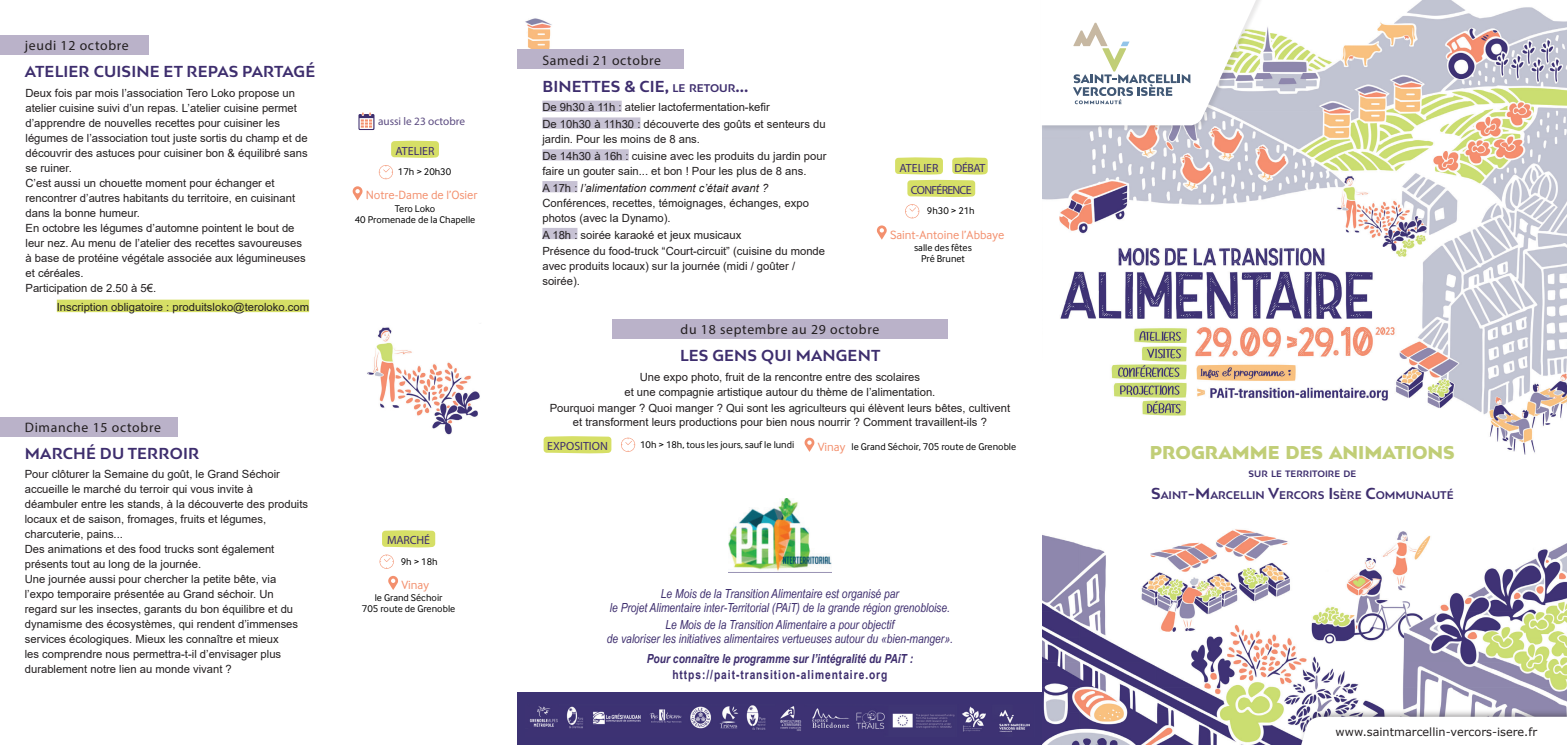
<style>
.page{position:relative;width:1567px;height:745px;background:#fff}
.page>*{position:absolute;margin:0;border:0;box-sizing:border-box;transform-origin:0 0}
.t1{font:900 17.5px "Bw Mitga";color:#c1ce77}
.t2{font:700 15px "Bw Mitga";letter-spacing:.01em;color:#3e2e6e}
.t3{font:13.75px "Myriad Pro";letter-spacing:.05em;color:#231f20}
.t4{font:italic 12.5px/13.8px "Arial Narrow";color:#3e2e6e;text-align:center}
.t5{font:italic 700 12.5px "Arial Narrow";color:#3e2e6e}
.t6{font:700 12.5px "Arial Narrow";letter-spacing:.075em;color:#3e2e6e}
.t7{font:12.38px "Inter Face";color:#f3906e}
.t8{font:11.88px "Myriad Pro";letter-spacing:-.01em;color:#3e2e6e}
.t9{font:11.88px "Myriad Pro";letter-spacing:-.06em;color:#3e2e6e}
.t10{font:11.25px/15px "Arial";color:#231f20}
.t11{font:11.25px "Verdana";color:#231f20}
.t12{font:11.25px "Myriad Pro";color:#5c4c81}
.t13{font:700 10.5px "Bw Mitga";color:#3e2e6e}
.t14{font:10.12px/11.2px "Inter Face";color:#000;text-align:center}
.t15{font:700 8.75px "Bw Mitga";color:#3e2e6e}
.s1{font-style:italic}
.s2{font-style:inherit}
.s3{font-size:10.5px}
.s4{font-size:12.38px;color:#f3906e}
.s5{font-size:15px}
</style>
<div class="page">
<img style="left:1042px;top:0;width:524px;height:454px">
<div style="left:1039px;top:0;width:247px;height:131px;background:#231f20;opacity:.1"></div>
<svg style="left:1040px;top:0;width:240px;height:125px"></svg>
<img style="left:1042px;top:529px;width:524px;height:215px">
<div style="left:1293px;top:708px;width:273px;height:36px;background:#231f20;opacity:.52"></div>
<svg style="left:1295px;top:716px;width:271px;height:28px"></svg>
<div style="left:517px;top:50px;width:167px;height:19px;background:#bab2c9"></div>
<div style="left:542px;top:101px;width:79px;height:11px;background:#c7c2d4"></div>
<div style="left:542px;top:117px;width:98px;height:12px;background:#c7c2d4"></div>
<div style="left:542px;top:149px;width:86px;height:11px;background:#c7c2d4"></div>
<div style="left:542px;top:181px;width:35px;height:11px;background:#c7c2d4"></div>
<div style="left:542px;top:228px;width:35px;height:11px;background:#c7c2d4"></div>
<svg style="left:876px;top:225px;width:10px;height:14px"></svg>
<svg style="left:905px;top:204px;width:14px;height:14px"></svg>
<svg style="left:895px;top:157px;width:92px;height:40px"></svg>
<div style="left:517px;top:691px;width:525px;height:53px;background:#3c3273"></div>
<div style="left:0;top:417px;width:177px;height:19px;background:#bab2c9"></div>
<svg style="left:388px;top:575px;width:10px;height:14px"></svg>
<svg style="left:379px;top:554px;width:15px;height:14px"></svg>
<svg style="left:382px;top:530px;width:53px;height:17px"></svg>
<img style="left:525px;top:18px;width:27px;height:31px">
<div style="left:0;top:35px;width:149px;height:20px;background:#bab2c9"></div>
<div style="left:57px;top:299px;width:252px;height:13px;background:#d6df66"></div>
<svg style="left:391px;top:141px;width:48px;height:17px"></svg>
<svg style="left:352px;top:186px;width:10px;height:14px"></svg>
<svg style="left:378px;top:165px;width:15px;height:14px"></svg>
<svg style="left:358px;top:112px;width:16px;height:18px"></svg>
<img style="left:728px;top:498px;width:103px;height:73px">
<img style="left:529px;top:705px;width:501px;height:27px">
<img style="left:367px;top:327px;width:113px;height:108px">
<div style="left:612px;top:319px;width:335px;height:19px;background:#bab2c9"></div>
<svg style="left:804px;top:437px;width:10px;height:14px"></svg>
<svg style="left:621px;top:437px;width:14px;height:15px"></svg>
<svg style="left:543px;top:436px;width:68px;height:17px"></svg>
<p class="t3" style="left:25px;top:37px;width:106px">jeudi 12 octobre</p>
<h2 class="t2" style="left:25px;top:62px;width:292px">ATELIER CUISINE ET REPAS PARTAGÉ</h2>
<p class="t10" style="left:26px;top:85px;width:284px">Deux fois par mois l’association Tero Loko propose un atelier cuisine suivi d’un repas. L’atelier cuisine permet d’apprendre de nouvelles recettes pour cuisiner les légumes de l’association tout juste sortis du champ et de découvrir des astuces pour cuisiner bon &amp; équilibré sans se ruiner.<br>C’est aussi un chouette moment pour échanger et rencontrer d’autres habitants du territoire, en cuisinant dans la bonne humeur.<br>En octobre les légumes d’automne pointent le bout de leur nez. Au menu de l’atelier des recettes savoureuses à base de protéine végétale associée aux légumineuses et céréales.<br>Participation de 2.50 à 5€.</p>
<p class="t10" style="left:57px;top:299px;width:254px">Inscription obligatoire : produitsloko@teroloko.com</p>
<p class="t12" style="left:378px;top:115px;width:88px">aussi le 23 octobre</p>
<p class="t8" style="left:395px;top:143px;width:41px">ATELIER</p>
<p class="t14" style="left:398px;top:166px;width:55px">17h &gt; 20h30</p>
<p class="t7" style="left:366px;top:188px;width:113px">Notre-Dame de l’Osier</p>
<p class="t14" style="left:355px;top:202px;width:122px">Tero Loko<br>40 Promenade de la Chapelle</p>
<p class="t3" style="left:25px;top:418px;width:138px">Dimanche 15 octobre</p>
<p class="t10" style="left:25px;top:466px;width:285px">Pour clôturer la Semaine du goût, le Grand Séchoir accueille le marché du terroir qui vous invite à déambuler entre les stands, à la découverte des produits locaux et de saison, fromages, fruits et légumes, charcuterie, pains...<br>Des animations et des food trucks sont également présents tout au long de la journée.<br>Une journée aussi pour chercher la petite bête, via l’expo temporaire présentée au Grand séchoir. Un regard sur les insectes, garants du bon équilibre et du dynamisme des écosystèmes, qui rendent d’immenses services écologiques. Mieux les connaître et mieux<br>les comprendre nous permettra-t-il d’envisager plus durablement notre lien au monde vivant ?</p>
<h2 class="t2" style="left:25px;top:443px;width:176px">MARCHÉ DU TERROIR</h2>
<p class="t8" style="left:387px;top:532px;width:44px">MARCHÉ</p>
<p class="t14" style="left:401px;top:555px;width:38px">9h &gt; 18h</p>
<p class="t7" style="left:401px;top:577px;width:29px">Vinay</p>
<p class="t14" style="left:362px;top:591px;width:95px">le Grand Séchoir<br>705 route de Grenoble</p>
<p class="t3" style="left:542px;top:51px;width:120px">Samedi 21 octobre</p>
<p class="t10" style="left:542px;top:99px;width:285px;line-height:16.8px">De 9h30 à 11h : atelier lactofermentation-kefir<br>De 10h30 à 11h30 : découverte des goûts et senteurs du</p>
<p class="t10" style="left:542px;top:131px;width:285px;line-height:16.8px">jardin. Pour les moins de 8 ans.<br>De 14h30 à 16h : cuisine avec les produits du jardin pour</p>
<p class="t10" style="left:542px;top:162px;width:265px;line-height:16.8px">faire un gouter sain... et bon ! Pour les plus de 8 ans.<br>A 17h : <span class="s1">l’alimentation comment c’était avant ?</span></p>
<p class="t10" style="left:542px;top:195px;width:268px">Conférences, recettes, témoignages, échanges, expo photos (avec la Dynamo).</p>
<p class="t10" style="left:542px;top:226px;width:284px;line-height:16.8px">A 18h : soirée karaoké et jeux musicaux<br>Présence du food-truck “Court-circuit” (cuisine du monde</p>
<p class="t10" style="left:542px;top:258px;width:254px">avec produits locaux) sur la journée (midi / goûter / soirée).</p>
<h2 class="t2" style="left:542px;top:76px;width:207px">BINETTES &amp; CIE<span class="s2">,</span> <span class="s3">LE RETOUR</span><span class="s2">...</span></h2>
<p class="t8" style="left:899px;top:160px;width:41px">ATELIER</p>
<p class="t8" style="left:954px;top:160px;width:32px">DÉBAT</p>
<p class="t9" style="left:910px;top:182px;width:62px">CONFÉRENCE</p>
<p class="t14" style="left:926px;top:205px;width:49px">9h30 &gt; 21h</p>
<p class="t7" style="left:890px;top:227px;width:116px">Saint-Antoine l’Abbaye</p>
<p class="t14" style="left:914px;top:241px;width:59px">salle des fêtes<br>Pré Brunet</p>
<p class="t3" style="left:680px;top:321px;width:200px">du 18 septembre au 29 octobre</p>
<p class="t10" style="left:549px;top:369px;width:462px;line-height:15.5px;text-align:center">Une expo photo, fruit de la rencontre entre des scolaires<br>et une compagnie artistique autour du thème de l’alimentation.<br>Pourquoi manger ? Quoi manger ? Qui sont les agriculteurs qui élèvent leurs bêtes, cultivent</p>
<p class="t10" style="left:573px;top:414px;width:415px">et transforment leurs productions pour bien nous nourrir ? Comment travaillent-ils ?</p>
<h2 class="t2" style="left:680px;top:345px;width:202px">LES GENS QUI MANGENT</h2>
<p class="t8" style="left:547px;top:438px;width:62px">EXPOSITION</p>
<p class="t14" style="left:640px;top:438px;width:156px">10h &gt; 18h, tous les jours, sauf le lundi</p>
<p class="t14" style="left:817px;top:440px;width:200px"><span class="s4">Vinay</span> le Grand Séchoir, 705 route de Grenoble</p>
<p class="t4" style="left:610px;top:586px;width:341px">Le Mois de la Transition Alimentaire est organisé par<br>le Projet Alimentaire inter-Territorial (PAiT) de la grande région grenobloise.</p>
<p class="t4" style="left:607px;top:617px;width:347px">Le Mois de la Transition Alimentaire a pour objectif<br>de valoriser les initiatives alimentaires vertueuses autour du «bien-manger».</p>
<p class="t5" style="left:646px;top:648px;width:268px">Pour connaître le programme sur l’intégralité du PAiT :</p>
<p class="t6" style="left:672px;top:664px;width:217px">https://pait-transition-alimentaire.org</p>
<h1 class="t1" style="left:1149px;top:440px;width:306px">PROGRAMME DES ANIMATIONS</h1>
<p class="t15" style="left:1248px;top:467px;width:109px">SUR LE TERRITOIRE DE</p>
<p class="t13" style="left:1150px;top:487px;width:304px"><span class="s5">S</span>AINT<span class="s5">-M</span>ARCELLIN <span class="s5">V</span>ERCORS <span class="s5">I</span> SÈRE <span class="s5">C</span>OMM UNAUTÉ</p>
<p class="t11" style="left:1335px;top:723px;width:203px">www.saintmarcellin-vercors-isere.fr</p>
</div>
